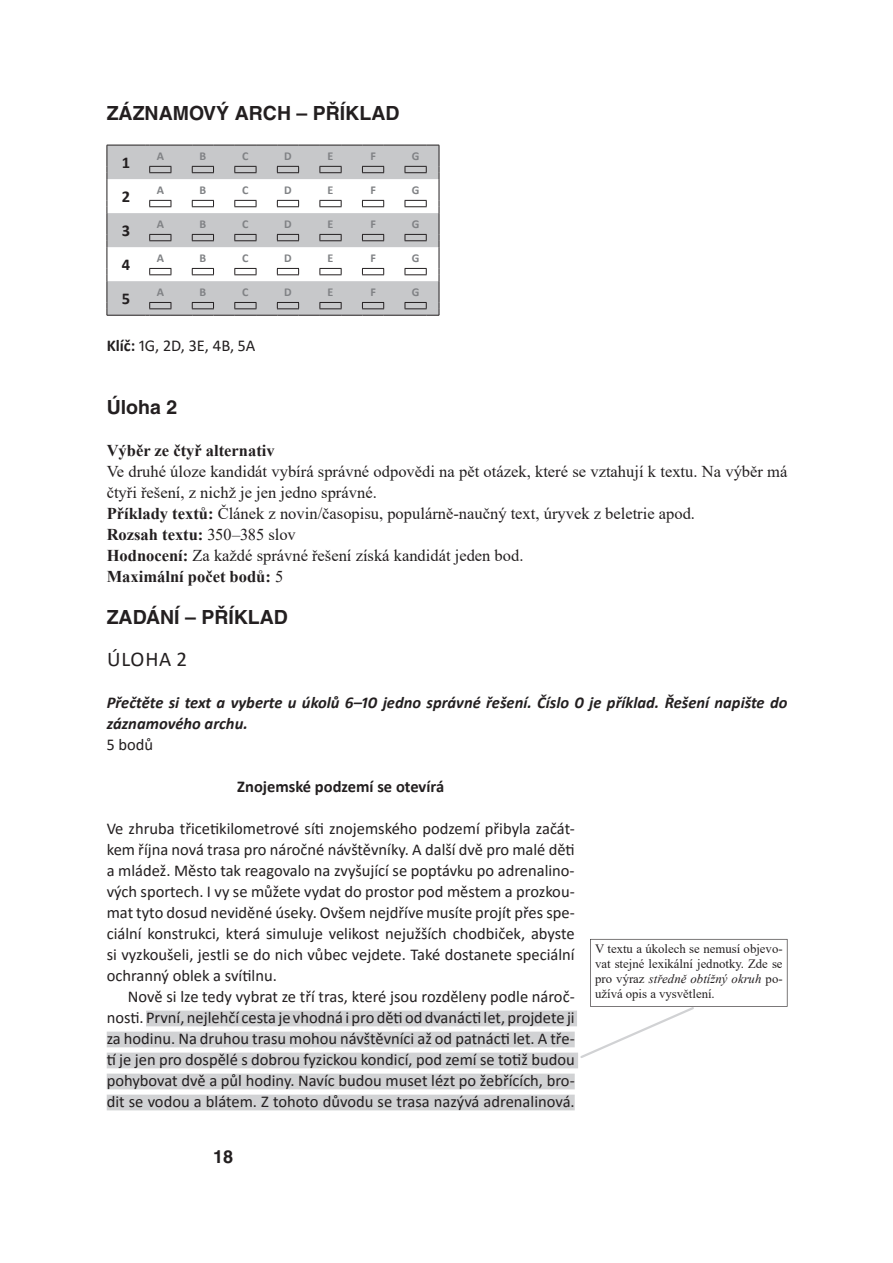
<style>
.page{position:relative;width:893px;height:1263px;background:#fff}
.page>*{position:absolute;margin:0;border:0;box-sizing:border-box;transform-origin:0 0}
.t1{font:21px "Calibri";letter-spacing:.04em;color:#231f20}
.t2{font:700 19.5px "Helvetica CE";color:#231f20}
.t3{font:700 18px "Helvetica CE";color:#231f20}
.t4{font:16.5px/21px "Calibri";color:#231f20;text-align:justify}
.t5{font:16.5px/21px "Times New Roman";color:#231f20}
.t6{font:italic 700 16.5px/21px "Calibri";color:#231f20}
.t7{font:700 16.5px "Calibri";color:#231f20}
.t8{font:700 16.5px "Times New Roman";color:#231f20}
.t9{font:12.75px/15px "Times New Roman";color:#231f20;text-align:justify}
.t10{font:700 12px "Calibri";color:#808285}
.s1{font-weight:700}
.s2{font-style:italic}
</style>
<div class="page">
<div style="left:146px;top:1010px;width:431px;height:16px;background:#d1d2d4"></div>
<div style="left:107px;top:1031px;width:467px;height:16px;background:#d1d2d4"></div>
<div style="left:107px;top:1052px;width:471px;height:16px;background:#d1d2d4"></div>
<div style="left:107px;top:1073px;width:467px;height:16px;background:#d1d2d4"></div>
<div style="left:107px;top:1094px;width:467px;height:16px;background:#d1d2d4"></div>
<svg style="left:108px;top:146px;width:37px;height:169px;fill:#c7c8ca"></svg>
<hr style="left:107px;top:145px;width:38px;height:1px;background:#231f20">
<svg style="left:107px;top:145px;width:1px;height:170px"></svg>
<hr style="left:107px;top:315px;width:38px;height:1px;background:#231f20">
<svg style="left:145px;top:145px;width:294px;height:171px"></svg>
<svg style="left:580px;top:939px;width:207px;height:119px"></svg>
<p class="t2" style="left:107px;top:101px;width:294px">ZÁZNAMOVÝ ARCH – PŘÍKLAD</p>
<p class="t7" style="left:122px;top:151px;width:10px">1</p>
<p class="t10" style="left:157px;top:148px;width:9px">A</p>
<p class="t10" style="left:199px;top:148px;width:8px">B</p>
<p class="t10" style="left:242px;top:148px;width:8px">C</p>
<p class="t10" style="left:284px;top:148px;width:9px">D</p>
<p class="t10" style="left:327px;top:148px;width:7px">e</p>
<p class="t10" style="left:370px;top:148px;width:7px">F</p>
<p class="t10" style="left:412px;top:148px;width:9px">G</p>
<p class="t7" style="left:122px;top:185px;width:10px">2</p>
<p class="t10" style="left:157px;top:182px;width:9px">A</p>
<p class="t10" style="left:199px;top:182px;width:8px">B</p>
<p class="t10" style="left:242px;top:182px;width:8px">C</p>
<p class="t10" style="left:284px;top:182px;width:9px">D</p>
<p class="t10" style="left:327px;top:182px;width:7px">e</p>
<p class="t10" style="left:370px;top:182px;width:7px">F</p>
<p class="t10" style="left:412px;top:182px;width:9px">G</p>
<p class="t7" style="left:122px;top:219px;width:10px">3</p>
<p class="t10" style="left:157px;top:216px;width:9px">A</p>
<p class="t10" style="left:199px;top:216px;width:8px">B</p>
<p class="t10" style="left:242px;top:216px;width:8px">C</p>
<p class="t10" style="left:284px;top:216px;width:9px">D</p>
<p class="t10" style="left:327px;top:216px;width:7px">e</p>
<p class="t10" style="left:370px;top:216px;width:7px">F</p>
<p class="t10" style="left:412px;top:216px;width:9px">G</p>
<p class="t7" style="left:122px;top:253px;width:10px">4</p>
<p class="t10" style="left:157px;top:250px;width:9px">A</p>
<p class="t10" style="left:199px;top:250px;width:8px">B</p>
<p class="t10" style="left:242px;top:250px;width:8px">C</p>
<p class="t10" style="left:284px;top:250px;width:9px">D</p>
<p class="t10" style="left:327px;top:250px;width:7px">e</p>
<p class="t10" style="left:370px;top:250px;width:7px">F</p>
<p class="t10" style="left:412px;top:250px;width:9px">G</p>
<p class="t7" style="left:122px;top:287px;width:10px">5</p>
<p class="t10" style="left:157px;top:284px;width:9px">A</p>
<p class="t10" style="left:199px;top:284px;width:8px">B</p>
<p class="t10" style="left:242px;top:284px;width:8px">C</p>
<p class="t10" style="left:284px;top:284px;width:9px">D</p>
<p class="t10" style="left:327px;top:284px;width:7px">e</p>
<p class="t10" style="left:370px;top:284px;width:7px">F</p>
<p class="t10" style="left:412px;top:284px;width:9px">G</p>
<p class="t4" style="left:107px;top:334px;width:150px"><span class="s1">Klíč:</span> 1g, 2D, 3E, 4B, 5A</p>
<p class="t2" style="left:107px;top:395px;width:72px">ÚLOHA 2</p>
<p class="t8" style="left:107px;top:438px;width:169px">Výběr ze čtyř alternativ</p>
<p class="t5" style="left:107px;top:460px;width:682px">Ve druhé úloze kandidát vybírá správné odpovědi na pět otázek, které se vztahují k textu. na výběr má čtyři řešení, z nichž je jen jedno správné.<br><span class="s1">Příklady textů:</span> Článek z novin/časopisu, populárně-naučný text, úryvek z beletrie apod.<br><span class="s1">Rozsah textu:</span> 350–385 slov<br><span class="s1">Hodnocení:</span> za každé správné řešení získá kandidát jeden bod.<br><span class="s1">Maximální počet bodů:</span> 5</p>
<p class="t2" style="left:107px;top:605px;width:183px">ZADÁNÍ – PŘÍKLAD</p>
<p class="t1" style="left:107px;top:644px;width:82px">Úloha 2</p>
<p class="t6" style="left:107px;top:691px;width:682px">Přečtěte si text a vyberte u úkolů 6–10 jedno správné řešení. Číslo 0 je příklad. Řešení napište do záznamového archu.</p>
<p class="t4" style="left:107px;top:733px;width:48px">5 bodů</p>
<p class="t7" style="left:237px;top:774px;width:208px">znojemské podzemí se otevírá</p>
<p class="t4" style="left:107px;top:817px;width:469px">Ve zhruba třicetikilometrové síti znojemského podzemí přibyla začát&shy;kem října nová trasa pro náročné návštěvníky. A další dvě pro malé děti a mládež. Město tak reagovalo na zvyšující se poptávku po adrenalino&shy;vých sportech. I vy se můžete vydat do prostor pod městem a prozkou&shy;mat tyto dosud neviděné úseky. Ovšem nejdříve musíte projít přes spe&shy;ciální konstrukci, která simuluje velikost nejužších chodbiček, abyste si vyzkoušeli, jestli se do nich vůbec vejdete. také dostanete speciální ochranný oblek a svítilnu.</p>
<p class="t4" style="left:107px;top:985px;width:469px;text-indent:21px">nově si lze tedy vybrat ze tří tras, které jsou rozděleny podle nároč&shy;nosti. První, nejlehčí cesta je vhodná i pro děti od dvanácti let, projdete ji za hodinu. na druhou trasu mohou návštěvníci až od patnácti let. A tře&shy;tí je jen pro dospělé s dobrou fyzickou kondicí, pod zemí se totiž budou pohybovat dvě a půl hodiny. navíc budou muset lézt po žebřících, bro&shy;dit se vodou a blátem. Z tohoto důvodu se trasa nazývá adrenalinová.</p>
<p class="t9" style="left:595px;top:940px;width:189px">V textu a úkolech se nemusí objevo&shy;vat stejné lexikální jednotky. zde se pro výraz <span class="s2">středně obtížný okruh</span> po&shy;užívá opis a vysvětlení.</p>
<p class="t3" style="left:213px;top:1145px;width:22px">18</p>
</div>
